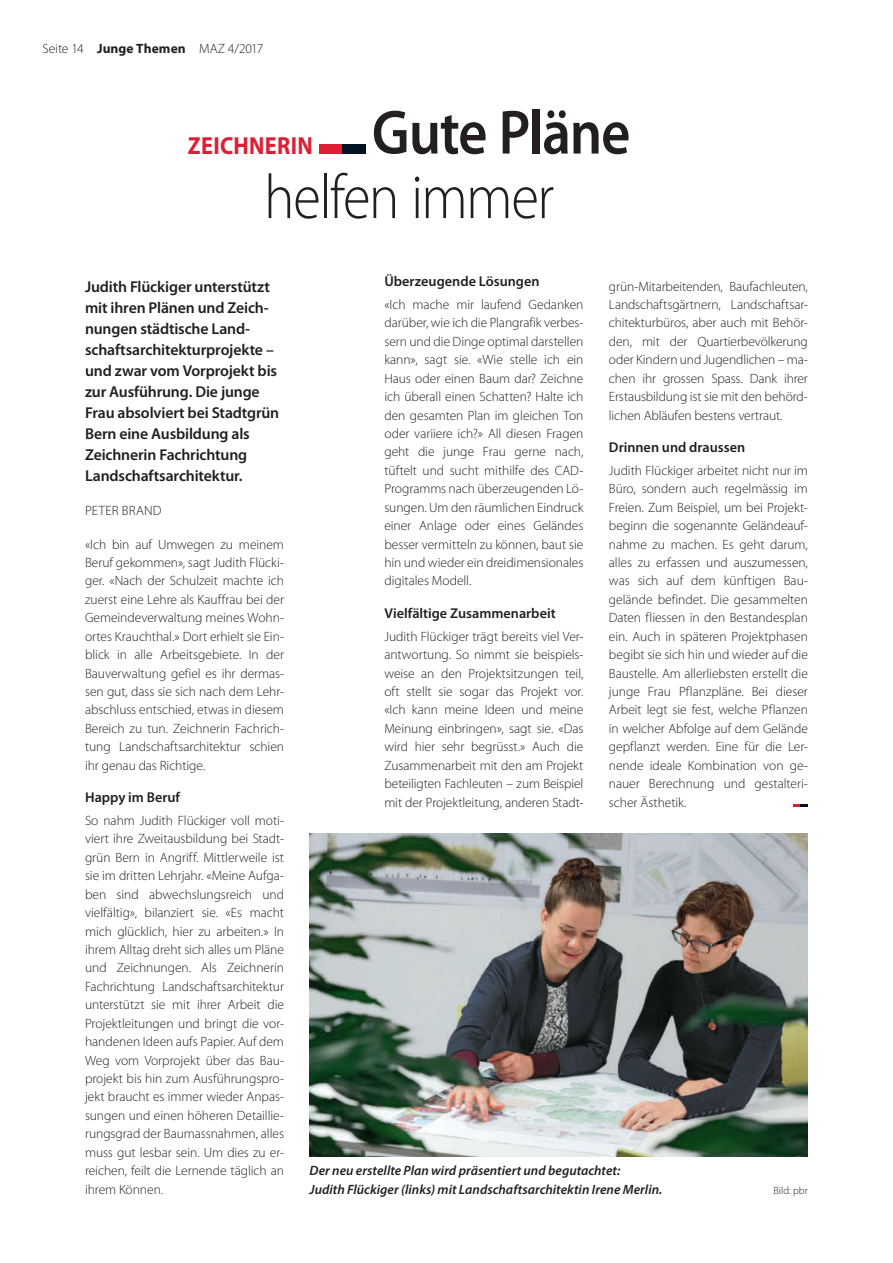
<style>
.page{position:relative;width:893px;height:1263px;background:#fff}
.page>*{position:absolute;margin:0;border:0;box-sizing:border-box;transform-origin:0 0}
.t1{font:300 63px "Myriad Pro";letter-spacing:-.03em;color:#231f20;scale:.9 1}
.t2{font:600 63px "Myriad Pro";letter-spacing:-.02em;color:#231f20;scale:.9 1}
.t3{font:700 24.75px "Myriad Pro";letter-spacing:.015em;color:#df1e36;scale:.9 1}
.t4{font:600 15.75px/21px "Myriad Pro";letter-spacing:-.01em;color:#231f20}
.t5{font:600 14.25px "Myriad Pro";color:#231f20}
.t6{font:300 13.5px/18.5px "Myriad Pro";letter-spacing:-.005em;color:#231f20;text-align:justify}
.t7{font:italic 600 13.5px/18.5px "Myriad Pro";color:#231f20}
.t8{font:300 13.5px "Myriad Pro";letter-spacing:.015em;color:#231f20}
.t9{font:300 10.5px "Myriad Pro";letter-spacing:.005em;color:#231f20}
.s1{font-weight:700}
</style>
<div class="page">
<div style="left:319px;top:144px;width:23px;height:9px;background:#df1e36"></div>
<div style="left:342px;top:144px;width:24px;height:9px;background:#001322"></div>
<svg style="left:794px;top:804px;width:14px;height:2px"></svg>
<img style="left:310px;top:833px;width:498px;height:324px">
<p class="t6" style="left:43px;top:39px;width:222px">Seite 14 <span class="s1">Junge Themen</span> MAZ 4/2017</p>
<h1 class="t2" style="left:372px;top:92px;width:289px">Gute Pläne</h1>
<h1 class="t1" style="left:264px;top:162px;width:324px">helfen immer</h1>
<h2 class="t3" style="left:188px;top:129px;width:140px">ZEICHNERIN</h2>
<p class="t4" style="left:85px;top:276px;width:196px">Judith Flückiger unterstützt mit ihren Plänen und Zeich&shy;nungen städtische Land&shy;schaftsarchitekturprojekte – und zwar vom Vorprojekt bis zur Ausführung. Die junge<br>Frau absolviert bei Stadtgrün<br>Bern eine Ausbildung als<br>Zeichnerin Fachrichtung<br>Landschaftsarchitektur.</p>
<p class="t8" style="left:85px;top:503px;width:78px">PETER BRAND</p>
<p class="t6" style="left:85px;top:535px;width:201px">«Ich bin auf Umwegen zu meinem Beruf gekommen», sagt Judith Flücki&shy;ger. «Nach der Schulzeit machte ich zuerst eine Lehre als Kauffrau bei der Gemeindeverwaltung meines Wohn&shy;ortes Krauchthal.» Dort erhielt sie Ein&shy;blick in alle Arbeitsgebiete. In der Bauverwaltung gefiel es ihr dermas&shy;sen gut, dass sie sich nach dem Lehr&shy;abschluss entschied, etwas in diesem Bereich zu tun. Zeichnerin Fachrich&shy;tung Landschaftsarchitektur schien ihr genau das Richtige.</p>
<p class="t5" style="left:85px;top:788px;width:97px">Happy im Beruf</p>
<p class="t6" style="left:85px;top:811px;width:201px">So nahm Judith Flückiger voll moti&shy;viert ihre Zweitausbildung bei Stadt&shy;grün Bern in Angriff. Mittlerweile ist sie im dritten Lehrjahr. «Meine Aufga&shy;ben sind abwechslungsreich und vielfältig», bilanziert sie. «Es macht mich glücklich, hier zu arbeiten.» In ihrem Alltag dreht sich alles um Pläne und Zeichnungen. Als Zeichnerin Fachrichtung Landschaftsarchitektur unterstützt sie mit ihrer Arbeit die Projektleitungen und bringt die vor&shy;handenen Ideen aufs Papier. Auf dem Weg vom Vorprojekt über das Bau&shy;projekt bis hin zum Ausführungspro&shy;jekt braucht es immer wieder Anpas&shy;sungen und einen höheren Detaillie&shy;rungsgrad der Baumassnahmen, alles muss gut lesbar sein. Um dies zu er&shy;reichen, feilt die Lernende täglich an ihrem Können.</p>
<p class="t5" style="left:384px;top:272px;width:157px">Überzeugende Lösungen</p>
<p class="t6" style="left:384px;top:295px;width:201px">«Ich mache mir laufend Gedanken darüber, wie ich die Plangrafik verbes&shy;sern und die Dinge optimal darstellen kann», sagt sie. «Wie stelle ich ein Haus oder einen Baum dar? Zeichne ich überall einen Schatten? Halte ich den gesamten Plan im gleichen Ton oder variiere ich?» All diesen Fragen geht die junge Frau gerne nach, tüftelt und sucht mithilfe des CAD-Programms nach überzeugenden Lö&shy;sungen. Um den räumlichen Eindruck einer Anlage oder eines Geländes besser vermitteln zu können, baut sie hin und wieder ein dreidimensionales digitales Modell.</p>
<p class="t5" style="left:384px;top:604px;width:173px">Vielfältige Zusammenarbeit</p>
<p class="t6" style="left:384px;top:627px;width:201px">Judith Flückiger trägt bereits viel Ver&shy;antwortung. So nimmt sie beispiels&shy;weise an den Projektsitzungen teil, oft stellt sie sogar das Projekt vor. «Ich kann meine Ideen und meine Meinung einbringen», sagt sie. «Das wird hier sehr begrüsst.» Auch die Zusammenarbeit mit den am Projekt beteiligten Fachleuten – zum Beispiel mit der Projektleitung, anderen Stadt-</p>
<p class="t6" style="left:609px;top:277px;width:200px">grün-Mitarbeitenden, Baufachleuten, Landschaftsgärtnern, Landschaftsar&shy;chitekturbüros, aber auch mit Behör&shy;den, mit der Quartierbevölkerung oder Kindern und Jugendlichen – ma&shy;chen ihr grossen Spass. Dank ihrer Erstausbildung ist sie mit den behörd&shy;lichen Abläufen bestens vertraut.</p>
<p class="t5" style="left:609px;top:438px;width:138px">Drinnen und draussen</p>
<p class="t6" style="left:609px;top:461px;width:201px">Judith Flückiger arbeitet nicht nur im Büro, sondern auch regelmässig im Freien. Zum Beispiel, um bei Projekt&shy;beginn die sogenannte Geländeauf&shy;nahme zu machen. Es geht darum, alles zu erfassen und auszumessen, was sich auf dem künftigen Bau&shy;gelände befindet. Die gesammelten Daten fliessen in den Bestandesplan ein. Auch in späteren Projektphasen begibt sie sich hin und wieder auf die Baustelle. Am allerliebsten erstellt die junge Frau Pflanzpläne. Bei dieser Arbeit legt sie fest, welche Pflanzen in welcher Abfolge auf dem Gelände gepflanzt werden. Eine für die Ler&shy;nende ideale Kombination von ge&shy;nauer Berechnung und gestalteri&shy;scher Ästhetik.</p>
<p class="t7" style="left:310px;top:1161px;width:354px">Der neu erstellte Plan wird präsentiert und begutachtet:<br>Judith Flückiger (links) mit Landschaftsarchitektin Irene Merlin.</p>
<p class="t9" style="left:773px;top:1184px;width:36px">Bild: pbr</p>
</div>
